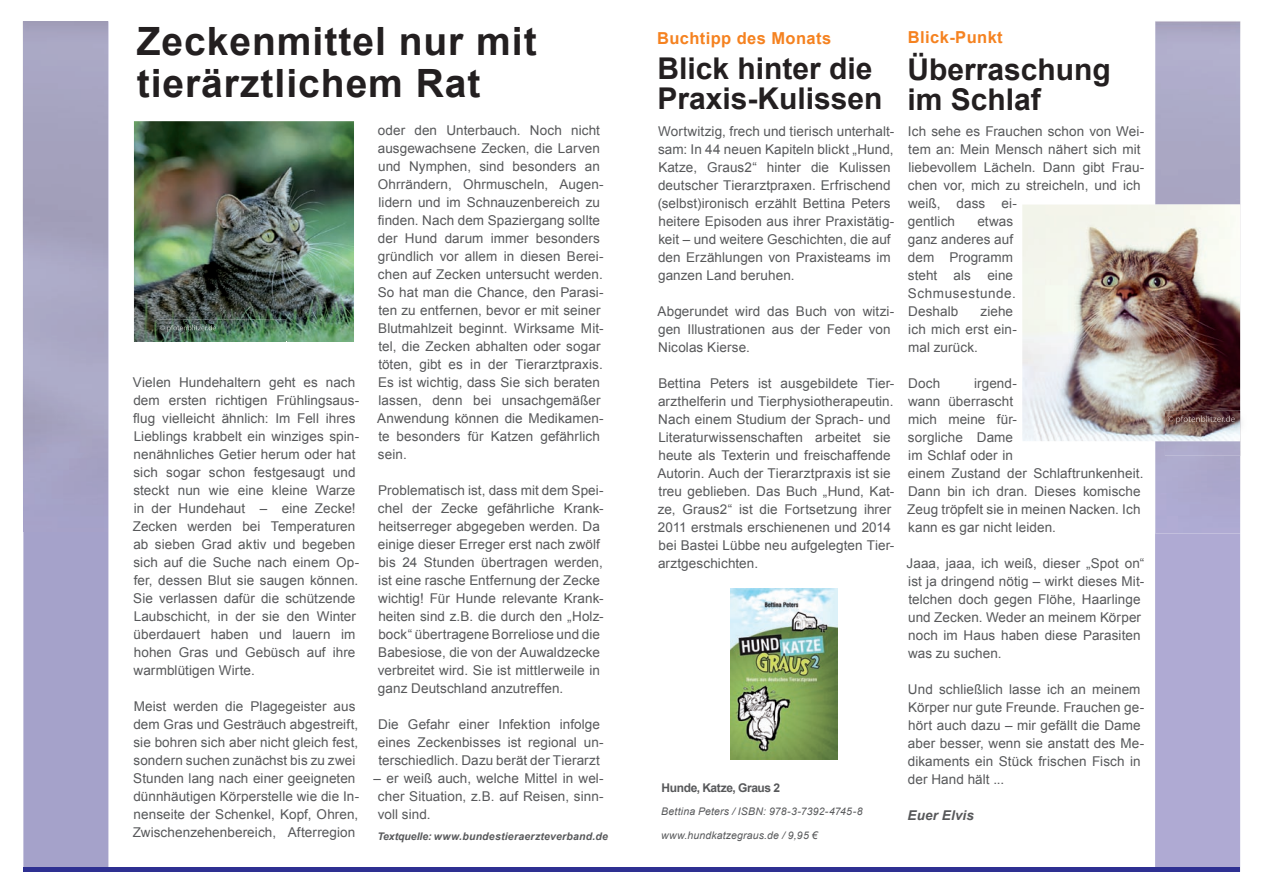
<style>
.page{position:relative;width:1263px;height:893px;background:#fff}
.page>*{position:absolute;margin:0;border:0;box-sizing:border-box;transform-origin:0 0}
.t1{font:700 39px/42px "Arial";letter-spacing:.025em;color:#231f20}
.t2{font:700 30px/30px "Arial";color:#231f20}
.t3{font:700 16.5px "Arial";letter-spacing:.025em;color:#f58220}
.t4{font:13.5px/18px "Arial";letter-spacing:.005em;color:#57585a}
.t5{font:italic 700 13.5px "Arial";letter-spacing:.01em;color:#57585a}
.t6{font:700 12px "Arial";letter-spacing:-.035em;color:#57585a}
.t7{font:italic 10.5px "Arial";letter-spacing:.015em;color:#57585a}
.t8{font:italic 700 10.5px "Arial";letter-spacing:.02em;color:#57585a}
</style>
<div class="page">
<div style="left:23px;top:531px;width:85px;height:336px;background:#a5a2ca"></div>
<div style="left:23px;top:867px;width:608px;height:5px;background:#2e3092"></div>
<div style="left:1155px;top:533px;width:85px;height:339px;background:#afaad3"></div>
<div style="left:631px;top:867px;width:608px;height:5px;background:#2e3092"></div>
<img style="left:1155px;top:21px;width:85px;height:512px">
<img style="left:134px;top:121px;width:220px;height:221px">
<img style="left:1022px;top:205px;width:218px;height:236px">
<img style="left:730px;top:588px;width:107px;height:171px">
<img style="left:1165px;top:411px;width:76px;height:45px">
<img style="left:1165px;top:411px;width:75px;height:30px">
<img style="left:1168px;top:415px;width:67px;height:9px">
<img style="left:157px;top:320px;width:129px;height:22px">
<img style="left:160px;top:325px;width:56px;height:7px">
<h1 class="t1" style="left:137px;top:21px;width:401px">Zeckenmittel nur mit tierärztlichem Rat</h1>
<p class="t4" style="left:133px;top:374px;width:228px">Vielen Hundehaltern geht es nach dem ersten richtigen Frühlingsaus&shy;flug vielleicht ähnlich: Im Fell ihres<br>Lieblings krabbelt ein winziges spin&shy;nenähnliches Getier herum oder hat sich sogar schon festgesaugt und steckt nun wie eine kleine Warze in der Hundehaut – eine Zecke!<br>Zecken werden bei Temperaturen ab sieben Grad aktiv und begeben sich auf die Suche nach einem Op&shy;fer, dessen Blut sie saugen können.<br>Sie verlassen dafür die schützende<br>Laubschicht, in der sie den Winter überdauert haben und lauern im hohen Gras und Gebüsch auf ihre warmblütigen Wirte.</p>
<p class="t4" style="left:133px;top:698px;width:228px">Meist werden die Plagegeister aus dem Gras und Gesträuch abgestreift, sie bohren sich aber nicht gleich fest, sondern suchen zunächst bis zu zwei Stunden lang nach einer geeigneten dünnhäutigen Körperstelle wie die In&shy;nenseite der Schenkel, Kopf, Ohren, Zwischenzehenbereich, Afterregion</p>
<p class="t4" style="left:377px;top:122px;width:228px">oder den Unterbauch. Noch nicht ausgewachsene Zecken, die Larven und Nymphen, sind besonders an Ohrrändern, Ohrmuscheln, Augen&shy;lidern und im Schnauzenbereich zu finden. Nach dem Spaziergang sollte der Hund darum immer besonders gründlich vor allem in diesen Berei&shy;chen auf Zecken untersucht werden.<br>So hat man die Chance, den Parasi&shy;ten zu entfernen, bevor er mit seiner Blutmahlzeit beginnt. Wirksame Mit&shy;tel, die Zecken abhalten oder sogar töten, gibt es in der Tierarztpraxis.<br>Es ist wichtig, dass Sie sich beraten lassen, denn bei unsachgemäßer Anwendung können die Medikamen&shy;te besonders für Katzen gefährlich sein.</p>
<p class="t4" style="left:378px;top:482px;width:227px">Problematisch ist, dass mit dem Spei&shy;chel der Zecke gefährliche Krank&shy;heitserreger abgegeben werden. Da einige dieser Erreger erst nach zwölf bis 24 Stunden übertragen werden, ist eine rasche Entfernung der Zecke wichtig! Für Hunde relevante Krank&shy;heiten sind z.B. die durch den „Holz&shy;bock“ übertragene Borreliose und die Babesiose, die von der Auwaldzecke verbreitet wird. Sie ist mittlerweile in ganz Deutschland anzutreffen.</p>
<p class="t4" style="left:378px;top:715px;width:227px">Die Gefahr einer Infektion infolge eines Zeckenbisses ist regional un&shy;terschiedlich. Dazu berät der Tierarzt</p>
<p class="t4" style="left:378px;top:769px;width:227px;text-align:justify;text-indent:-4px">– er weiß auch, welche Mittel in wel&shy;cher Situation, z.B. auf Reisen, sinn&shy;voll sind.</p>
<p class="t8" style="left:377px;top:829px;width:232px">Textquelle: www.bundestieraerzteverband.de</p>
<p class="t3" style="left:657px;top:27px;width:176px">Buchtipp des Monats</p>
<p class="t3" style="left:908px;top:26px;width:96px">Blick-Punkt</p>
<h2 class="t2" style="left:657px;top:54px;width:227px">Blick hinter die<br>Praxis-Kulissen</h2>
<h2 class="t2" style="left:907px;top:55px;width:205px">Überraschung im Schlaf</h2>
<p class="t4" style="left:658px;top:123px;width:238px">Wortwitzig, frech und tierisch unterhalt&shy;sam: In 44 neuen Kapiteln blickt „Hund, Katze, Graus2“ hinter die Kulissen deutscher Tierarztpraxen. Erfrischend (selbst)ironisch erzählt Bettina Peters heitere Episoden aus ihrer Praxistätig&shy;keit – und weitere Geschichten, die auf den Erzählungen von Praxisteams im ganzen Land beruhen.</p>
<p class="t4" style="left:657px;top:303px;width:239px">Abgerundet wird das Buch von witzi&shy;gen Illustrationen aus der Feder von<br>Nicolas Kierse.</p>
<p class="t4" style="left:657px;top:375px;width:239px">Bettina Peters ist ausgebildete Tier&shy;arzthelferin und Tierphysiotherapeutin.<br>Nach einem Studium der Sprach- und Literaturwissenschaften arbeitet sie heute als Texterin und freischaffende Autorin. Auch der Tierarztpraxis ist sie treu geblieben. Das Buch „Hund, Kat&shy;ze, Graus2“ ist die Fortsetzung ihrer 2011 erstmals erschienenen und 2014 bei Bastei Lübbe neu aufgelegten Tier&shy;arztgeschichten.</p>
<p class="t6" style="left:662px;top:779px;width:120px">Hunde, Katze, Graus 2</p>
<p class="t7" style="left:661px;top:805px;width:203px">Bettina Peters / ISBN: 978-3-7392-4745-8</p>
<p class="t7" style="left:661px;top:828px;width:158px">www.hundkatzegraus.de / 9,95 €</p>
<p class="t4" style="left:908px;top:123px;width:238px">Ich sehe es Frauchen schon von Wei&shy;tem an: Mein Mensch nähert sich mit liebevollem Lächeln. Dann gibt Frau&shy;chen vor, mich zu streicheln, und ich weiß, dass ei-<br>gentlich</p>
<p class="t4" style="left:908px;top:213px;width:110px;text-indent:70px">etwas ganz anderes auf dem Programm steht als eine<br>Schmusestunde.<br>Deshalb</p>
<p class="t4" style="left:908px;top:303px;width:110px;text-indent:72px">ziehe ich mich erst ein&shy;mal zurück.</p>
<p class="t4" style="left:908px;top:375px;width:34px">Doch</p>
<p class="t4" style="left:907px;top:375px;width:238px;text-indent:67px">irgend-<br>wann überrascht<br>mich meine für-<br>sorgliche Dame<br>im Schlaf oder in<br>einem Zustand der Schlaftrunkenheit.<br>Dann bin ich dran. Dieses komische<br>Zeug tröpfelt sie in meinen Nacken. Ich kann es gar nicht leiden.</p>
<p class="t4" style="left:907px;top:555px;width:239px">Jaaa, jaaa, ich weiß, dieser „Spot on“ ist ja dringend nötig – wirkt dieses Mit&shy;telchen doch gegen Flöhe, Haarlinge und Zecken. Weder an meinem Körper noch im Haus haben diese Parasiten was zu suchen.</p>
<p class="t4" style="left:908px;top:681px;width:238px">Und schließlich lasse ich an meinem Körper nur gute Freunde. Frauchen ge&shy;hört auch dazu – mir gefällt die Dame aber besser, wenn sie anstatt des Me&shy;dikaments ein Stück frischen Fisch in der Hand hält ...</p>
<p class="t5" style="left:907px;top:806px;width:68px">Euer Elvis</p>
</div>
